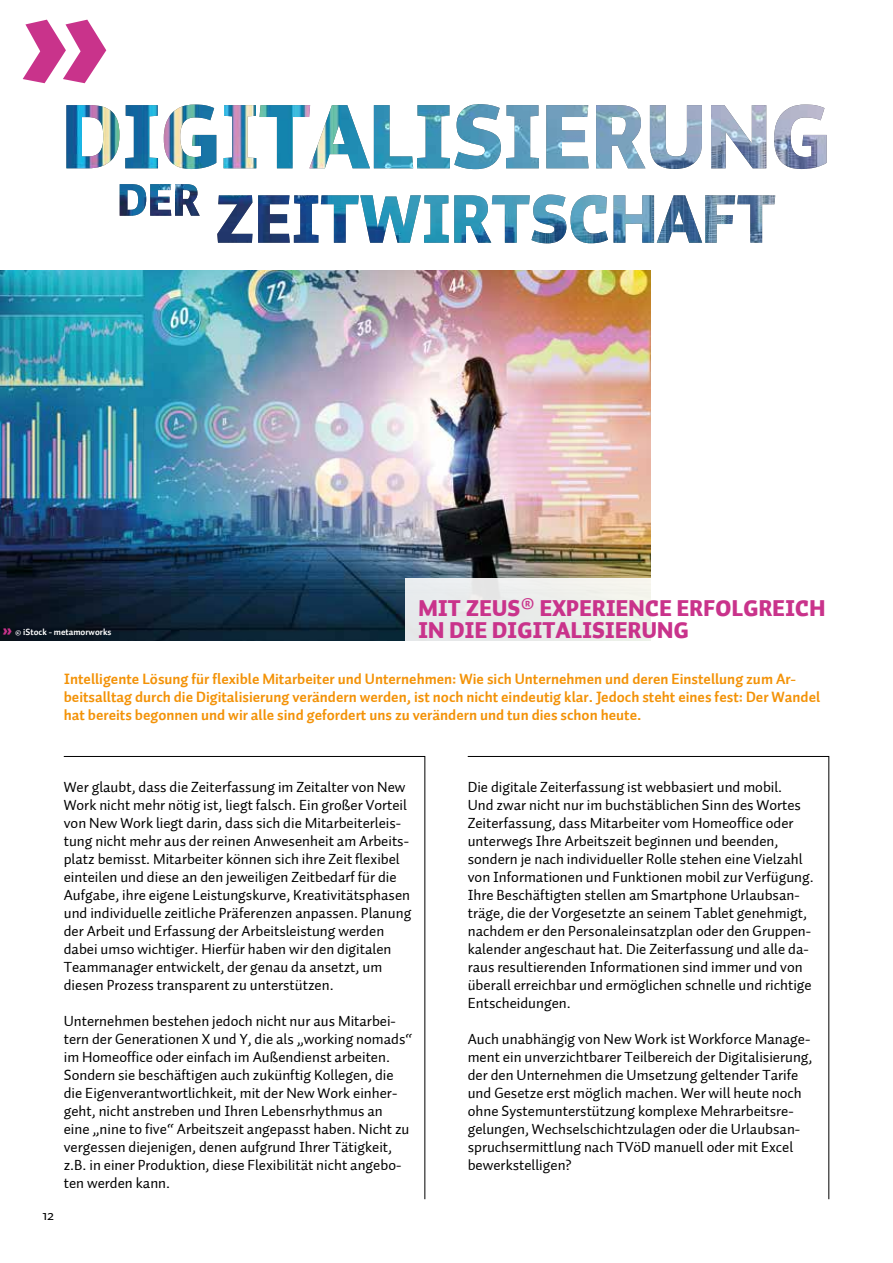
<style>
.page{position:relative;width:893px;height:1263px;background:#fff}
.page>*{position:absolute;margin:0;border:0;box-sizing:border-box;transform-origin:0 0}
.t1{font:22.5px "Auto 1 Black LF";letter-spacing:.015em;color:#c9338b}
.t2{font:15px/18px "Auto 1";color:#000}
.t3{font:15px/18px "Auto 1 Bold LF";color:#f39207}
.t4{font:15px "Auto 1 Black LF";color:#c9338b}
.t5{font:9px "Auto 1 Bold LF";color:#fff}
</style>
<div class="page">
<svg style="left:63px;top:756px;width:363px;height:444px"></svg>
<svg style="left:467px;top:756px;width:363px;height:444px"></svg>
<img style="left:0;top:270px;width:651px;height:370px">
<svg style="left:405px;top:578px;width:246px;height:63px;background:#ebecea"></svg>
<svg style="left:23px;top:20px;width:83px;height:63px"></svg>
<svg style="left:66px;top:105px;width:710px;height:138px"></svg>
<img style="left:164px;top:104px;width:663px;height:65px">
<h1 class="t1" style="left:418px;top:593px;width:408px">MIT ZEUS® EXPERIENCE ERFOLGREICH</h1>
<p class="t4" style="left:2px;top:619px;width:12px">»</p>
<h1 class="t1" style="left:418px;top:616px;width:272px">IN DIE DIGITALISIERUNG</h1>
<p class="t5" style="left:15px;top:626px;width:98px">© iStock - metamorworks</p>
<p class="t3" style="left:64px;top:670px;width:758px">Intelligente Lösung für flexible Mitarbeiter und Unternehmen: Wie sich Unternehmen und deren Einstellung zum Ar&shy;beitsalltag durch die Digitalisierung verändern werden, ist noch nicht eindeutig klar. Jedoch steht eines fest: Der Wandel hat bereits begonnen und wir alle sind gefordert uns zu verändern und tun dies schon heute.</p>
<p class="t2" style="left:43px;top:1206px;width:13px">12</p>
<p class="t2" style="left:64px;top:778px;width:349px">Wer glaubt, dass die Zeiterfassung im Zeitalter von New Work nicht mehr nötig ist, liegt falsch. Ein großer Vorteil von New Work liegt darin, dass sich die Mitarbeiterleis&shy;tung nicht mehr aus der reinen Anwesenheit am Arbeits&shy;platz bemisst. Mitarbeiter können sich ihre Zeit flexibel einteilen und diese an den jeweiligen Zeitbedarf für die Aufgabe, ihre eigene Leistungskurve, Kreativitätsphasen und individuelle zeitliche Präferenzen anpassen. Planung der Arbeit und Erfassung der Arbeitsleistung werden dabei umso wichtiger. Hierfür haben wir den digitalen Teammanager entwickelt, der genau da ansetzt, um diesen Prozess transparent zu unterstützen.</p>
<p class="t2" style="left:64px;top:1012px;width:350px">Unternehmen bestehen jedoch nicht nur aus Mitarbei&shy;tern der Generationen X und Y, die als „working nomads“ im Homeoffice oder einfach im Außendienst arbeiten.<br>Sondern sie beschäftigen auch zukünftig Kollegen, die die Eigenverantwortlichkeit, mit der New Work einher&shy;geht, nicht anstreben und Ihren Lebensrhythmus an eine „nine to five“ Arbeitszeit angepasst haben. Nicht zu vergessen diejenigen, denen aufgrund Ihrer Tätigkeit, z.B. in einer Produktion, diese Flexibilität nicht angebo&shy;ten werden kann.</p>
<p class="t2" style="left:468px;top:778px;width:348px">Die digitale Zeiterfassung ist webbasiert und mobil.<br>Und zwar nicht nur im buchstäblichen Sinn des Wortes Zeiterfassung, dass Mitarbeiter vom Homeoffice oder unterwegs Ihre Arbeitszeit beginnen und beenden, sondern je nach individueller Rolle stehen eine Vielzahl von Informationen und Funktionen mobil zur Verfügung.<br>Ihre Beschäftigten stellen am Smartphone Urlaubsan&shy;träge, die der Vorgesetzte an seinem Tablet genehmigt, nachdem er den Personaleinsatzplan oder den Gruppen&shy;kalender angeschaut hat. Die Zeiterfassung und alle da&shy;raus resultierenden Informationen sind immer und von überall erreichbar und ermöglichen schnelle und richtige Entscheidungen.</p>
<p class="t2" style="left:468px;top:1030px;width:346px">Auch unabhängig von New Work ist Workforce Manage&shy;ment ein unverzichtbarer Teilbereich der Digitalisierung, der den Unternehmen die Umsetzung geltender Tarife und Gesetze erst möglich machen. Wer will heute noch ohne Systemunterstützung komplexe Mehrarbeitsre&shy;gelungen, Wechselschichtzulagen oder die Urlaubsan&shy;spruchsermittlung nach TVöD manuell oder mit Excel bewerkstelligen?</p>
</div>
